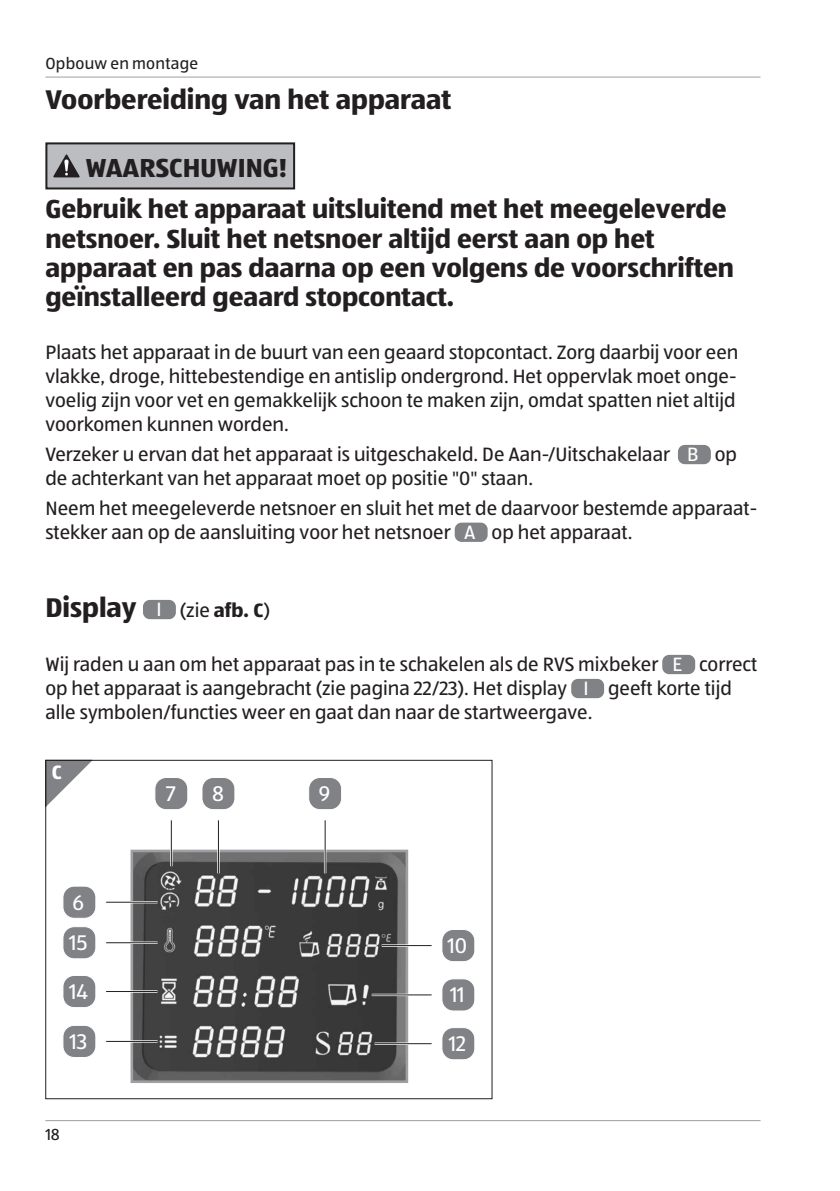
<style>
.page{position:relative;width:840px;height:1191px;background:#fff}
.page>*{position:absolute;margin:0;border:0;box-sizing:border-box;transform-origin:0 0}
.t1{font:700 28px "ALDISUEDOT";color:#231f20}
.t2{font:700 27px/29px "ALDISUEDOT";color:#231f20}
.t3{font:22px/40.6px "ALDISUEDOT";letter-spacing:-.005em;color:#fff}
.t4{font:20px/24px "ALDISUEDOT";color:#231f20}
.t5{font:700 20px "ALDISUEDOT";color:#fff}
.t6{font:16.6px "ALDISUEDOT";letter-spacing:.015em;color:#231f20}
.s1{color:#fff}
.s2{font-weight:400;font-size:20px;color:#fff}
.s3{font-weight:400;font-size:20px}
.s4{font-size:20px}
</style>
<div class="page">
<hr style="left:45px;top:77px;width:715px;height:1px;background:#9e9fa3">
<hr style="left:45px;top:1120px;width:715px;height:1px;background:#9e9fa3">
<div style="left:46px;top:143px;width:248px;height:45px;background:#bcbdc0"></div>
<svg style="left:53px;top:154px;width:27px;height:23px"></svg>
<div style="left:45px;top:142px;width:250px;height:47px;border:2px solid #231f20"></div>
<div style="left:677px;top:445px;width:33px;height:19px;background:#808285;border-radius:7px"></div>
<div style="left:454px;top:522px;width:33px;height:20px;background:#808285;border-radius:7px"></div>
<div style="left:143px;top:600px;width:33px;height:19px;background:#808285;border-radius:7px"></div>
<div style="left:662px;top:655px;width:32px;height:19px;background:#808285;border-radius:7px"></div>
<div style="left:571px;top:679px;width:32px;height:19px;background:#808285;border-radius:7px"></div>
<svg style="left:45px;top:759px;width:48px;height:47px"></svg>
<div style="left:45px;top:760px;width:447px;height:339px;border:1px solid #231f20"></div>
<img style="left:134px;top:853px;width:270px;height:226px">
<div style="left:130px;top:849px;width:278px;height:234px;border:3px solid #9e9fa3"></div>
<hr style="left:170px;top:820px;width:2px;height:46px;background:#fff">
<hr style="left:171px;top:820px;width:1px;height:46px;background:#231f20">
<hr style="left:217px;top:820px;width:2px;height:53px;background:#fff">
<hr style="left:218px;top:820px;width:1px;height:53px;background:#231f20">
<hr style="left:324px;top:820px;width:2px;height:53px;background:#fff">
<hr style="left:324px;top:820px;width:1px;height:53px;background:#231f20">
<hr style="left:106px;top:901px;width:51px;height:2px;background:#fff">
<hr style="left:106px;top:901px;width:51px;height:1px;background:#231f20">
<hr style="left:106px;top:941px;width:51px;height:3px;background:#fff">
<hr style="left:106px;top:942px;width:51px;height:1px;background:#231f20">
<hr style="left:106px;top:990px;width:51px;height:2px;background:#fff">
<hr style="left:106px;top:991px;width:51px;height:1px;background:#231f20">
<hr style="left:106px;top:1040px;width:51px;height:2px;background:#fff">
<hr style="left:106px;top:1041px;width:51px;height:1px;background:#231f20">
<hr style="left:381px;top:944px;width:50px;height:2px;background:#fff">
<hr style="left:381px;top:945px;width:50px;height:1px;background:#231f20">
<hr style="left:371px;top:993px;width:60px;height:3px;background:#fff">
<hr style="left:371px;top:994px;width:60px;height:1px;background:#231f20">
<hr style="left:374px;top:1042px;width:57px;height:3px;background:#fff">
<hr style="left:374px;top:1043px;width:57px;height:1px;background:#231f20">
<div style="left:155px;top:777px;width:33px;height:32px;background:#808285;border-radius:11px"></div>
<div style="left:154px;top:777px;width:34px;height:33px;border:1px solid #fff;border-radius:11px"></div>
<div style="left:202px;top:777px;width:33px;height:32px;background:#808285;border-radius:11px"></div>
<div style="left:201px;top:777px;width:34px;height:33px;border:1px solid #fff;border-radius:11px"></div>
<div style="left:308px;top:777px;width:33px;height:32px;background:#808285;border-radius:11px"></div>
<div style="left:308px;top:777px;width:34px;height:33px;border:1px solid #fff;border-radius:11px"></div>
<div style="left:63px;top:886px;width:33px;height:32px;background:#808285;border-radius:11px"></div>
<div style="left:62px;top:885px;width:34px;height:33px;border:1px solid #fff;border-radius:11px"></div>
<div style="left:63px;top:926px;width:33px;height:32px;background:#808285;border-radius:11px"></div>
<div style="left:62px;top:926px;width:34px;height:33px;border:1px solid #fff;border-radius:11px"></div>
<div style="left:63px;top:975px;width:33px;height:32px;background:#808285;border-radius:11px"></div>
<div style="left:62px;top:975px;width:34px;height:33px;border:1px solid #fff;border-radius:11px"></div>
<div style="left:63px;top:1025px;width:33px;height:32px;background:#808285;border-radius:11px"></div>
<div style="left:62px;top:1024px;width:34px;height:34px;border:1px solid #fff;border-radius:11px"></div>
<div style="left:441px;top:929px;width:33px;height:32px;background:#808285;border-radius:11px"></div>
<div style="left:441px;top:929px;width:34px;height:33px;border:1px solid #fff;border-radius:11px"></div>
<div style="left:441px;top:978px;width:33px;height:33px;background:#808285;border-radius:11px"></div>
<div style="left:441px;top:978px;width:34px;height:33px;border:1px solid #fff;border-radius:11px"></div>
<div style="left:441px;top:1027px;width:33px;height:32px;background:#808285;border-radius:11px"></div>
<div style="left:441px;top:1027px;width:34px;height:33px;border:1px solid #fff;border-radius:11px"></div>
<p class="t6" style="left:45px;top:53px;width:154px">Opbouw en montage</p>
<h1 class="t1" style="left:45px;top:81px;width:407px">Voorbereiding van het apparaat</h1>
<h2 class="t2" style="left:45px;top:147px;width:682px;line-height:41px;text-indent:40px">WAARSCHUWING!<br>Gebruik het apparaat uitsluitend met het meegeleverde</h2>
<h2 class="t2" style="left:45px;top:223px;width:689px">netsnoer. Sluit het netsnoer altijd eerst aan op het apparaat en pas daarna op een volgens de voorschriften geïnstalleerd geaard stopcontact.</h2>
<p class="t4" style="left:45px;top:340px;width:694px">Plaats het apparaat in de buurt van een geaard stopcontact. Zorg daarbij voor een vlakke, droge, hittebestendige en antislip ondergrond. Het oppervlak moet onge&shy;voelig zijn voor vet en gemakkelijk schoon te maken zijn, omdat spatten niet altijd voorkomen kunnen worden.</p>
<p class="t4" style="left:45px;top:441px;width:692px">Verzeker u ervan dat het apparaat is uitgeschakeld. De Aan-/Uitschakelaar <span class="s1">B</span> op de achterkant van het apparaat moet op positie "0" staan.</p>
<p class="t4" style="left:45px;top:495px;width:713px">Neem het meegeleverde netsnoer en sluit het met de daarvoor bestemde apparaat&shy;stekker aan op de aansluiting voor het netsnoer <span class="s1">A</span> op het apparaat.</p>
<h1 class="t1" style="left:45px;top:589px;width:226px">Display <span class="s2">I</span> <span class="s3">(zie</span> <span class="s4">afb. C</span><span class="s3">)</span></h1>
<p class="t4" style="left:45px;top:651px;width:713px">Wij raden u aan om het apparaat pas in te schakelen als de RVS mixbeker <span class="s1">E</span> correct op het apparaat is aangebracht (zie pagina 22/23). Het display <span class="s1">I</span> geeft korte tijd alle symbolen/functies weer en gaat dan naar de startweergave.</p>
<p class="t5" style="left:52px;top:759px;width:12px">C</p>
<p class="t3" style="left:69px;top:881px;width:20px">6<br>15</p>
<p class="t3" style="left:69px;top:970px;width:20px">14</p>
<p class="t3" style="left:70px;top:1020px;width:19px">13</p>
<p class="t6" style="left:45px;top:1123px;width:16px">18</p>
<p class="t3" style="left:166px;top:772px;width:11px">7</p>
<p class="t3" style="left:212px;top:772px;width:13px">8</p>
<p class="t3" style="left:319px;top:772px;width:13px">9</p>
<p class="t3" style="left:447px;top:924px;width:21px">10</p>
<p class="t3" style="left:450px;top:974px;width:16px">11</p>
<p class="t3" style="left:448px;top:1022px;width:19px">12</p>
</div>
